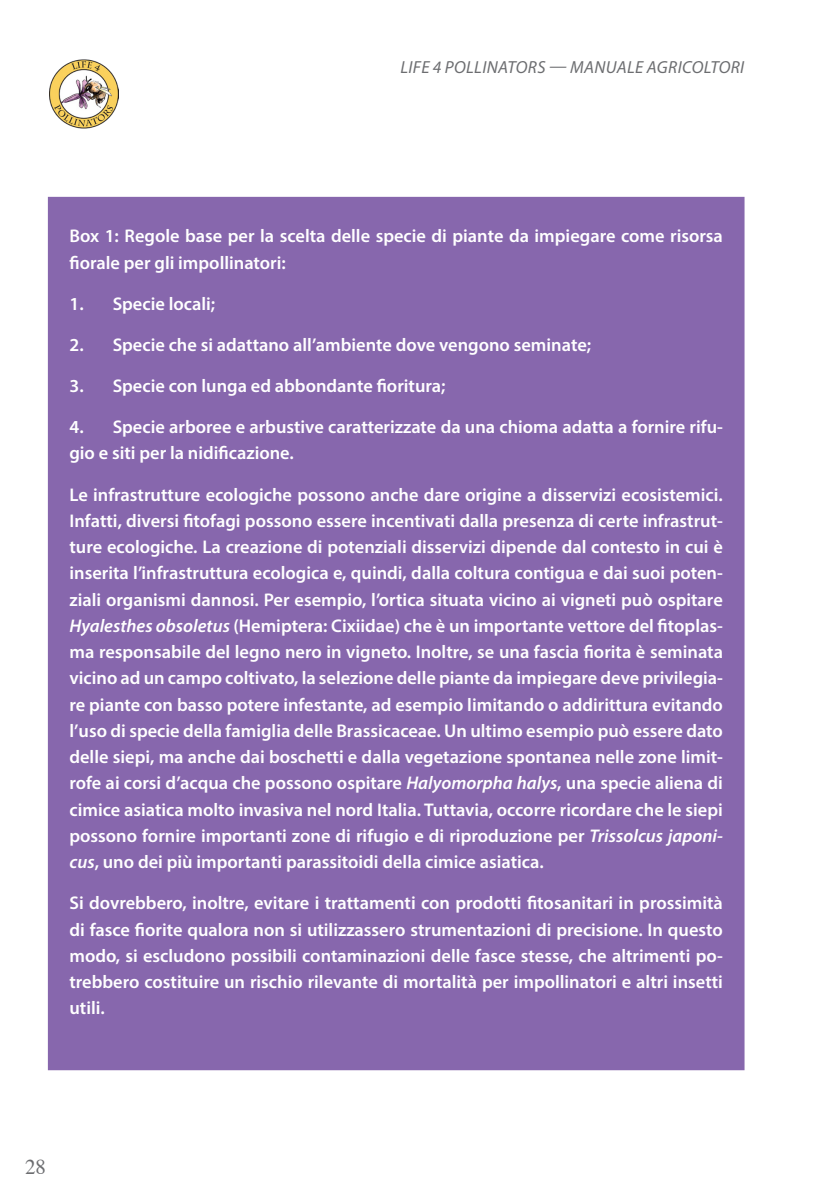
<style>
.page{position:relative;width:819px;height:1191px;background:#fff}
.page>*{position:absolute;margin:0;border:0;box-sizing:border-box;transform-origin:0 0}
.t1{font:21px "Times";color:#6c6d70}
.t2{font:600 18.38px/26.2px "Myriad Pro";color:#fff}
.t3{font:italic 17.5px "Myriad Pro";letter-spacing:.02em;color:#6c6d70}
.s1{font-style:italic}
</style>
<div class="page">
<div style="left:49px;top:198px;width:694px;height:871px;background:#8767ad"></div>
<img style="left:50px;top:59px;width:68px;height:70px">
<p class="t3" style="left:400px;top:56px;width:345px">LIFE 4 POLLINATORS — MANUALE AGRICOLTORI</p>
<p class="t2" style="left:69px;top:223px;width:655px">Box 1: Regole base per la scelta delle specie di piante da impiegare come risorsa fiorale per gli impollinatori:</p>
<p class="t2" style="left:69px;top:290px;width:147px">1. Specie locali;</p>
<p class="t2" style="left:69px;top:331px;width:523px">2. Specie che si adattano all’ambiente dove vengono seminate;</p>
<p class="t2" style="left:69px;top:372px;width:377px">3. Specie con lunga ed abbondante fioritura;</p>
<p class="t2" style="left:69px;top:413px;width:655px">4. Specie arboree e arbustive caratterizzate da una chioma adatta a fornire rifu&shy;gio e siti per la nidificazione.</p>
<p class="t2" style="left:69px;top:481px;width:655px;text-align:justify">Le infrastrutture ecologiche possono anche dare origine a disservizi ecosistemici.<br>Infatti, diversi fitofagi possono essere incentivati dalla presenza di certe infrastrut&shy;ture ecologiche. La creazione di potenziali disservizi dipende dal contesto in cui è inserita l’infrastruttura ecologica e, quindi, dalla coltura contigua e dai suoi poten&shy;ziali organismi dannosi. Per esempio, l’ortica situata vicino ai vigneti può ospitare <span class="s1">Hyalesthes obsoletus</span> (Hemiptera: Cixiidae) che è un importante vettore del fitoplas&shy;ma responsabile del legno nero in vigneto. Inoltre, se una fascia fiorita è seminata vicino ad un campo coltivato, la selezione delle piante da impiegare deve privilegia&shy;re piante con basso potere infestante, ad esempio limitando o addirittura evitando l’uso di specie della famiglia delle Brassicaceae. Un ultimo esempio può essere dato delle siepi, ma anche dai boschetti e dalla vegetazione spontanea nelle zone limit&shy;rofe ai corsi d’acqua che possono ospitare <span class="s1">Halyomorpha halys</span>, una specie aliena di cimice asiatica molto invasiva nel nord Italia. Tuttavia, occorre ricordare che le siepi possono fornire importanti zone di rifugio e di riproduzione per <span class="s1">Trissolcus japoni&shy;cus</span>, uno dei più importanti parassitoidi della cimice asiatica.</p>
<p class="t2" style="left:69px;top:889px;width:655px;text-align:justify">Si dovrebbero, inoltre, evitare i trattamenti con prodotti fitosanitari in prossimità di fasce fiorite qualora non si utilizzassero strumentazioni di precisione. In questo modo, si escludono possibili contaminazioni delle fasce stesse, che altrimenti po&shy;trebbero costituire un rischio rilevante di mortalità per impollinatori e altri insetti utili.</p>
<p class="t1" style="left:25px;top:1147px;width:22px">28</p>
</div>
